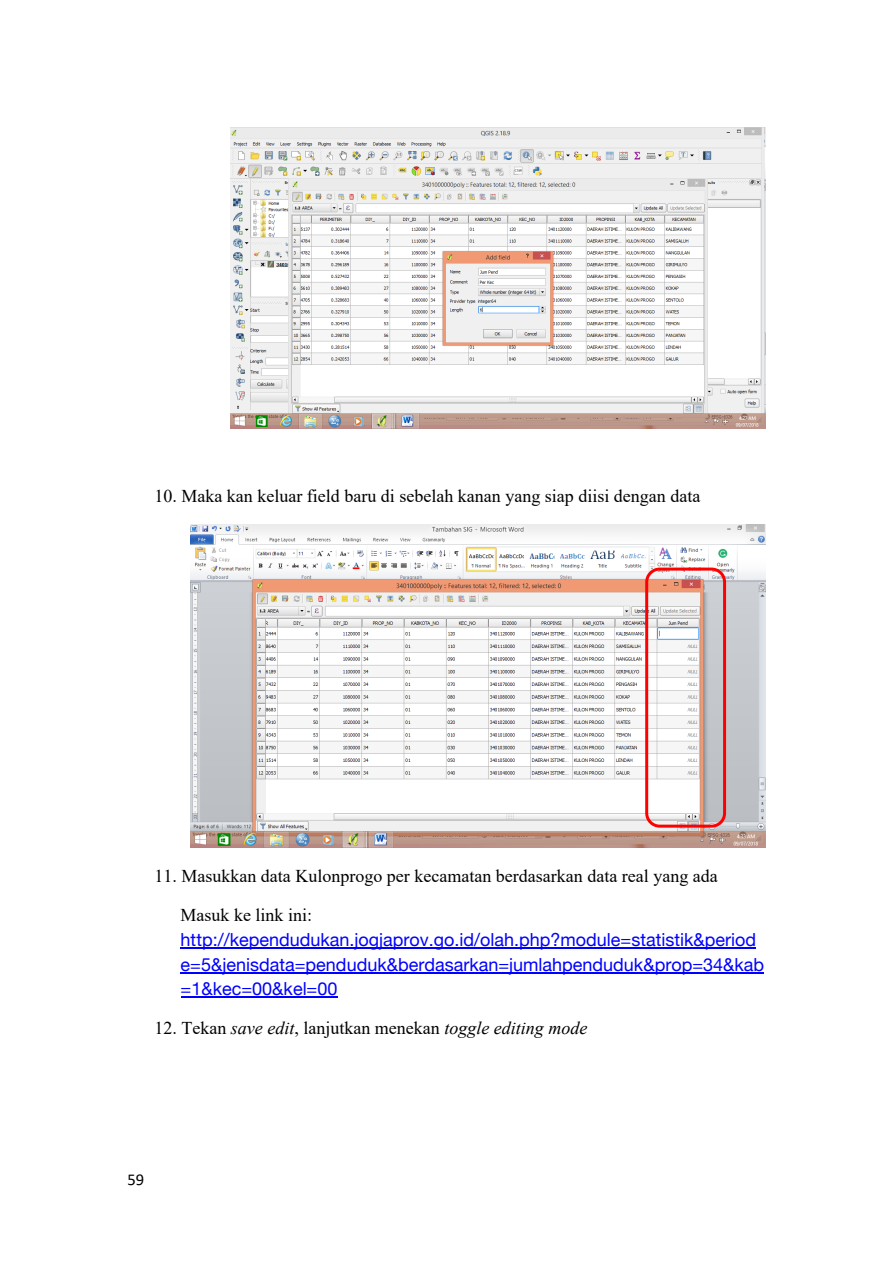
<style>
.page{position:relative;width:893px;height:1263px;background:#fff}
.page>*{position:absolute;margin:0;border:0;box-sizing:border-box;transform-origin:0 0}
.t1{font:18px/38.8px "Times New Roman";color:#000}
.t2{font:18px/24.6px "Helvetica Neue";color:#00f}
.t3{font:16.5px "Calibri";color:#000}
.s1{font-style:italic}
</style>
<div class="page">
<hr style="left:181px;top:948px;width:575px;height:1px;background:#00f">
<hr style="left:181px;top:972px;width:583px;height:1px;background:#00f">
<hr style="left:181px;top:997px;width:156px;height:1px;background:#00f">
<img style="left:230px;top:128px;width:535px;height:300px">
<img style="left:190px;top:524px;width:575px;height:323px">
<div style="left:645px;top:568px;width:81px;height:260px;border:3px solid #f00;border-radius:13px"></div>
<p class="t1" style="left:154px;top:477px;width:547px">10. Maka kan keluar field baru di sebelah kanan yang siap diisi dengan data</p>
<p class="t1" style="left:181px;top:857px;width:539px;text-indent:-26px">11. Masukkan data Kulonprogo per kecamatan berdasarkan data real yang ada<br>Masuk ke link ini:</p>
<p class="t2" style="left:181px;top:927px;width:585px">http://kependudukan.jogjaprov.go.id/olah.php?module=statistik&amp;period e=5&amp;jenisdata=penduduk&amp;berdasarkan=jumlahpenduduk&amp;prop=34&amp;kab =1&amp;kec=00&amp;kel=00</p>
<p class="t1" style="left:154px;top:1009px;width:434px">12. Tekan <span class="s1">save edit</span>, lanjutkan menekan <span class="s1">toggle editing mode</span></p>
<p class="t3" style="left:127px;top:1169px;width:18px">59</p>
</div>
